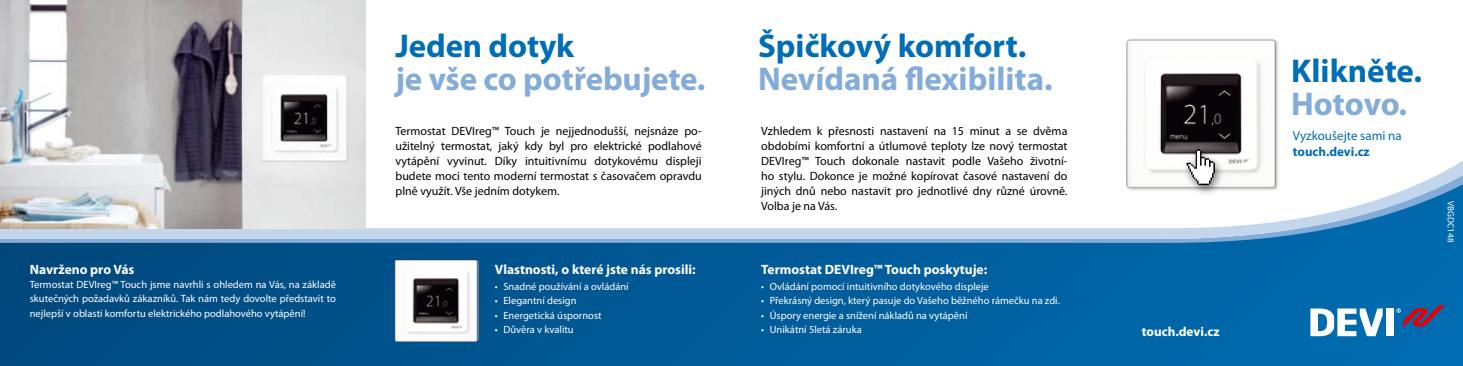
<style>
.page{position:relative;width:1463px;height:366px;background:#fff}
.page>*{position:absolute;margin:0;border:0;box-sizing:border-box;transform-origin:0 0}
.t1{font:700 33px "Myriad Pro";letter-spacing:-.005em;color:#84acd8}
.t2{font:700 33px "Myriad Pro";color:#006eb4}
.t3{font:700 13.5px "Myriad Pro";color:#fff}
.t4{font:700 13.2px "Myriad Pro";color:#fff}
.t5{font:12.9px "Myriad Pro";color:#006eb4}
.t6{font:700 12.9px "Myriad Pro";color:#006eb4}
.t7{font:12px/15px "Myriad Pro";color:#000;text-align:justify}
.t8{font:10.5px/14.2px "Myriad Pro";color:#fff;text-align:justify}
.t9{font:9px "Myriad Pro";color:#fff}
</style>
<div class="page">
<div style="left:0;top:165px;width:1463px;height:201px;background:linear-gradient(to right,#064d81,#026db2)"></div>
<svg style="left:0;top:161px;width:1463px;height:78px"></svg>
<div style="left:1386px;top:308px;width:7px;height:28px;background:#fff"></div>
<svg style="left:1310px;top:308px;width:72px;height:28px"></svg>
<svg style="left:1396px;top:305px;width:49px;height:22px"></svg>
<div style="left:1125px;top:38px;width:164px;height:168px;background:#fff"></div>
<img style="left:1124px;top:39px;width:153px;height:151px">
<img style="left:0;top:0;width:366px;height:228px">
<div style="left:1180px;top:145px;width:52px;height:58px;background:#000;opacity:.5"></div>
<svg style="left:1186px;top:149px;width:29px;height:36px"></svg>
<img style="left:393px;top:258px;width:85px;height:84px">
<p class="t3" style="left:30px;top:260px;width:106px">Navrženo pro Vás</p>
<p class="t8" style="left:30px;top:277px;width:308px">Termostat DEVIreg™ Touch jsme navrhli s ohledem na Vás, na základě skutečných požadavků zákazníků. Tak nám tedy dovolte představit to nejlepší v oblasti komfortu elektrického podlahového vytápění!</p>
<h1 class="t2" style="left:395px;top:24px;width:180px">Jeden dotyk</h1>
<h1 class="t1" style="left:395px;top:57px;width:311px">je vše co potřebujete.</h1>
<p class="t7" style="left:395px;top:123px;width:308px">Termostat DEVIreg™ Touch je nejjednodušší, nejsnáze po&shy;užitelný termostat, jaký kdy byl pro elektrické podlahové vytápění vyvinut. Díky intuitivnímu dotykovému displeji budete moci tento moderní termostat s časovačem opravdu plně využít. Vše jedním dotykem.</p>
<p class="t3" style="left:495px;top:260px;width:202px">Vlastnosti, o které jste nás prosili:</p>
<p class="t8" style="left:495px;top:279px;width:135px">• Snadné používání a ovládání</p>
<p class="t8" style="left:495px;top:293px;width:83px">• Elegantní design</p>
<p class="t8" style="left:495px;top:308px;width:108px">• Energetická úspornost</p>
<p class="t8" style="left:495px;top:322px;width:80px">• Důvěra v kvalitu</p>
<h1 class="t2" style="left:758px;top:24px;width:270px">Špičkový komfort.</h1>
<h1 class="t1" style="left:758px;top:57px;width:296px">Nevídaná flexibilita.</h1>
<p class="t7" style="left:761px;top:123px;width:308px">Vzhledem k přesnosti nastavení na 15 minut a se dvěma obdobími komfortní a útlumové teploty lze nový termostat DEVIreg™ Touch dokonale nastavit podle Vašeho životní&shy;ho stylu. Dokonce je možné kopírovat časové nastavení do jiných dnů nebo nastavit pro jednotlivé dny různé úrovně.<br>Volba je na Vás.</p>
<p class="t3" style="left:761px;top:260px;width:227px">Termostat DEVIreg™ Touch poskytuje:</p>
<p class="t8" style="left:761px;top:279px;width:229px">• Ovládání pomocí intuitivního dotykového displeje</p>
<p class="t8" style="left:761px;top:293px;width:300px">• Překrásný design, který pasuje do Vašeho běžného rámečku na zdi.</p>
<p class="t8" style="left:761px;top:308px;width:208px">• Úspory energie a snížení nákladů na vytápění</p>
<p class="t8" style="left:761px;top:322px;width:102px">• Unikátní 5letá záruka</p>
<p class="t4" style="left:1142px;top:323px;width:79px">touch.devi.cz</p>
<h1 class="t2" style="left:1291px;top:49px;width:132px">Klikněte.</h1>
<h1 class="t1" style="left:1291px;top:82px;width:117px">Hotovo.</h1>
<p class="t5" style="left:1293px;top:127px;width:110px">Vyzkoušejte sami na</p>
<p class="t6" style="left:1293px;top:143px;width:78px">touch.devi.cz</p>
<p class="t9" style="left:1456px;top:201px;width:42px;rotate:90deg">VBGDC148</p>
</div>
